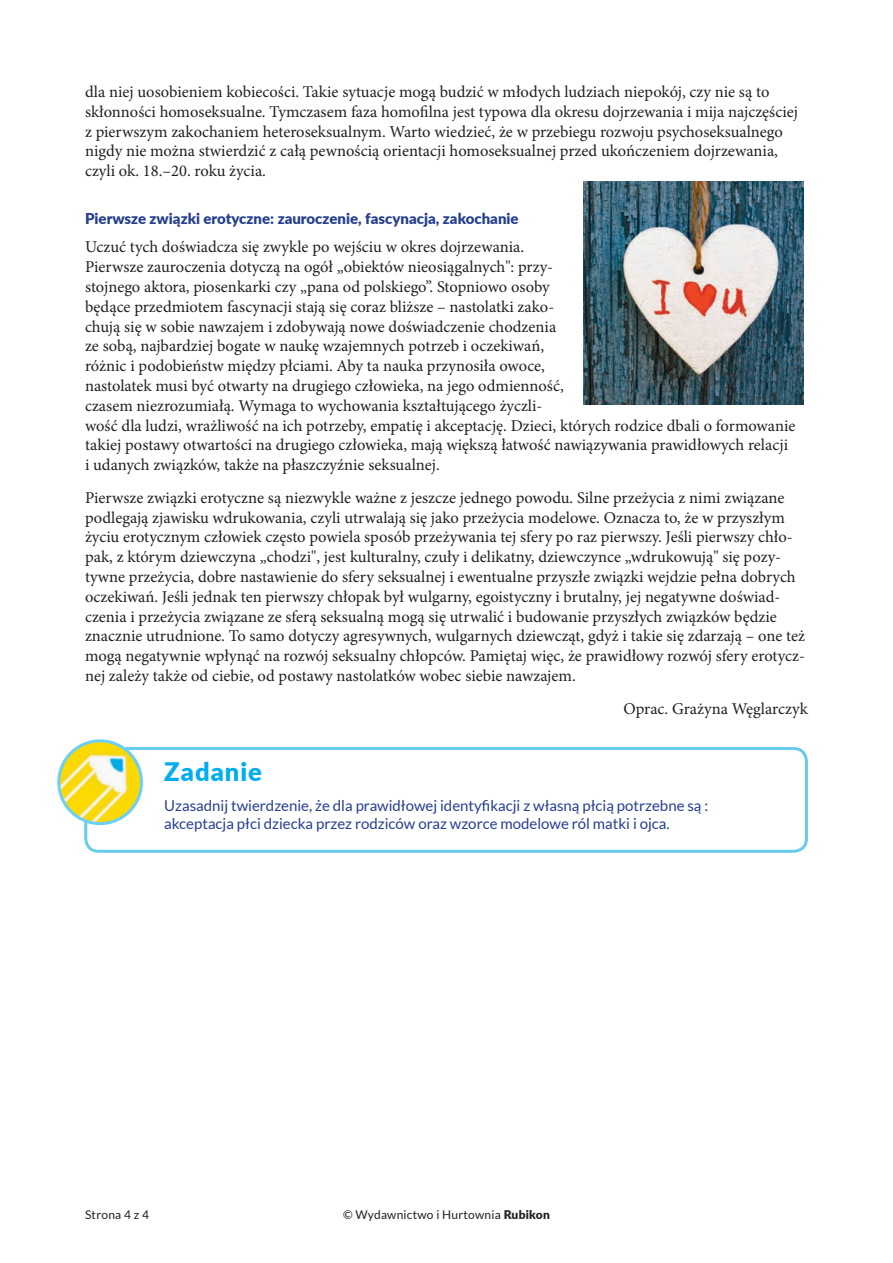
<style>
.page{position:relative;width:893px;height:1263px;background:#fff}
.page>*{position:absolute;margin:0;border:0;box-sizing:border-box;transform-origin:0 0}
.t1{font:900 25.5px "Lato";letter-spacing:.04em;color:#00aeef}
.t2{font:16.5px/19.8px "Minion Pro";color:#231f20}
.t3{font:15px/18px "Lato";color:#253f8e}
.t4{font:900 15px "Lato";color:#253f8e}
.t5{font:12px "Lato";letter-spacing:.02em;color:#231f20}
.s1{font-weight:900}
</style>
<div class="page">
<svg style="left:84px;top:747px;width:724px;height:106px"></svg>
<svg style="left:57px;top:739px;width:86px;height:86px"></svg>
<img style="left:584px;top:181px;width:219px;height:223px">
<p class="t2" style="left:85px;top:83px;width:715px">dla niej uosobieniem kobiecości. Takie sytuacje mogą budzić w młodych ludziach niepokój, czy nie są to skłonności homoseksualne. Tymczasem faza homofilna jest typowa dla okresu dojrzewania i mija najczęściej z pierwszym zakochaniem heteroseksualnym. Warto wiedzieć, że w przebiegu rozwoju psychoseksualnego nigdy nie można stwierdzić z całą pewnością orientacji homoseksualnej przed ukończeniem dojrzewania, czyli ok. 18.–20. roku życia.</p>
<p class="t4" style="left:85px;top:207px;width:435px">Pierwsze związki erotyczne: zauroczenie, fascynacja, zakochanie</p>
<p class="t2" style="left:85px;top:239px;width:712px">Uczuć tych doświadcza się zwykle po wejściu w okres dojrzewania.<br>Pierwsze zauroczenia dotyczą na ogół „obiektów nieosiągalnych": przy-<br>stojnego aktora, piosenkarki czy „pana od polskiego”. Stopniowo osoby<br>będące przedmiotem fascynacji stają się coraz bliższe – nastolatki zako-<br>chują się w sobie nawzajem i zdobywają nowe doświadczenie chodzenia<br>ze sobą, najbardziej bogate w naukę wzajemnych potrzeb i oczekiwań,<br>różnic i podobieństw między płciami. Aby ta nauka przynosiła owoce,<br>nastolatek musi być otwarty na drugiego człowieka, na jego odmienność,<br>czasem niezrozumiałą. Wymaga to wychowania kształtującego życzli-<br>wość dla ludzi, wrażliwość na ich potrzeby, empatię i akceptację. Dzieci, których rodzice dbali o formowanie takiej postawy otwartości na drugiego człowieka, mają większą łatwość nawiązywania prawidłowych relacji i udanych związków, także na płaszczyźnie seksualnej.</p>
<p class="t2" style="left:85px;top:489px;width:721px">Pierwsze związki erotyczne są niezwykle ważne z jeszcze jednego powodu. Silne przeżycia z nimi związane podlegają zjawisku wdrukowania, czyli utrwalają się jako przeżycia modelowe. Oznacza to, że w przyszłym życiu erotycznym człowiek często powiela sposób przeżywania tej sfery po raz pierwszy. Jeśli pierwszy chło&shy;pak, z którym dziewczyna „chodzi", jest kulturalny, czuły i delikatny, dziewczynce „wdrukowują" się pozy&shy;tywne przeżycia, dobre nastawienie do sfery seksualnej i ewentualne przyszłe związki wejdzie pełna dobrych oczekiwań. Jeśli jednak ten pierwszy chłopak był wulgarny, egoistyczny i brutalny, jej negatywne doświad&shy;czenia i przeżycia związane ze sferą seksualną mogą się utrwalić i budowanie przyszłych związków będzie znacznie utrudnione. To samo dotyczy agresywnych, wulgarnych dziewcząt, gdyż i takie się zdarzają – one też mogą negatywnie wpłynąć na rozwój seksualny chłopców. Pamiętaj więc, że prawidłowy rozwój sfery erotycz&shy;nej zależy także od ciebie, od postawy nastolatków wobec siebie nawzajem.</p>
<p class="t2" style="left:623px;top:700px;width:186px">Oprac. Grażyna Węglarczyk</p>
<h1 class="t1" style="left:164px;top:752px;width:99px">Zadanie</h1>
<p class="t3" style="left:164px;top:797px;width:545px">Uzasadnij twierdzenie, że dla prawidłowej identyfikacji z własną płcią potrzebne są : akceptacja płci dziecka przez rodziców oraz wzorce modelowe ról matki i ojca.</p>
<p class="t5" style="left:85px;top:1210px;width:66px">Strona 4 z 4</p>
<p class="t5" style="left:343px;top:1210px;width:208px">© Wydawnictwo i Hurtownia <span class="s1">Rubikon</span></p>
</div>
